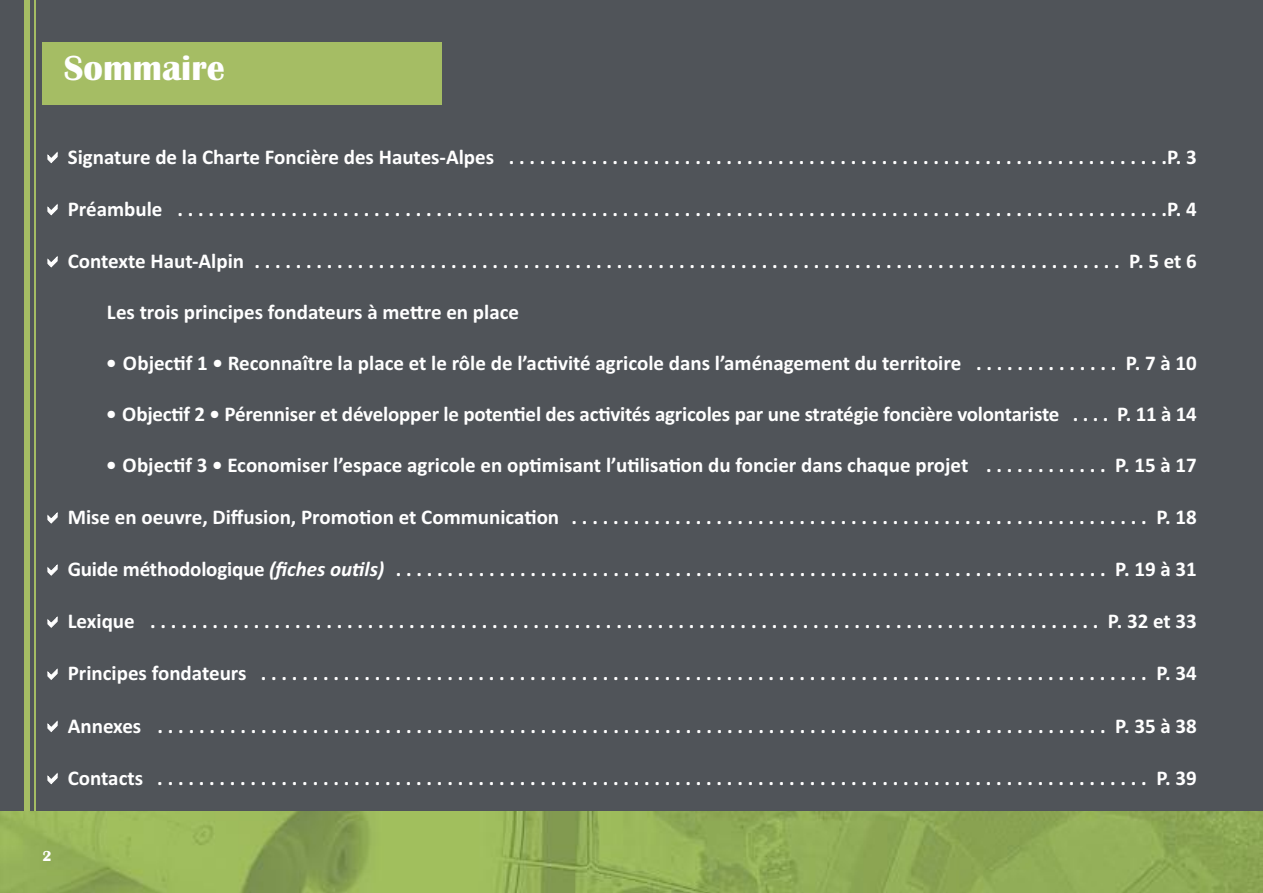
<style>
.page{position:relative;width:1263px;height:893px;background:#505459}
.page>*{position:absolute;margin:0;border:0;box-sizing:border-box;transform-origin:0 0}
.t1{font:700 36px "Britannic";color:#fff}
.t2{font:700 21px "Calibri";color:#fff}
.t3{font:700 15px "Britannic";color:#fff}
.s1{font-style:italic}
</style>
<div class="page">
<hr style="left:34px;top:0;width:2px;height:893px;background:#a5bd64">
<div style="left:24px;top:0;width:6px;height:893px;background:#a5bd64"></div>
<img style="left:0;top:812px;width:1263px;height:81px">
<div style="left:43px;top:43px;width:399px;height:62px;background:#a5bd64"></div>
<h1 class="t1" style="left:64px;top:47px;width:162px">Sommaire</h1>
<p class="t2" style="left:68px;top:144px;width:1131px">Signature de la Charte Foncière des Hautes-Alpes . . . . . . . . . . . . . . . . . . . . . . . . . . . . . . . . . . . . . . . . . . . . . . . . . . . . . . . . . . . . . . . .P. 3</p>
<p class="t2" style="left:68px;top:196px;width:1131px">Préambule . . . . . . . . . . . . . . . . . . . . . . . . . . . . . . . . . . . . . . . . . . . . . . . . . . . . . . . . . . . . . . . . . . . . . . . . . . . . . . . . . . . . . . . . . . . . . . . .P. 4</p>
<p class="t2" style="left:68px;top:248px;width:1131px">Contexte Haut-Alpin . . . . . . . . . . . . . . . . . . . . . . . . . . . . . . . . . . . . . . . . . . . . . . . . . . . . . . . . . . . . . . . . . . . . . . . . . . . . . . . . . . . . P. 5 et 6</p>
<p class="t2" style="left:107px;top:299px;width:414px">Les trois principes fondateurs à mettre en place</p>
<p class="t2" style="left:106px;top:350px;width:1092px">• Objectif 1 • Reconnaître la place et le rôle de l’activité agricole dans l’aménagement du territoire . . . . . . . . . . . . . . P. 7 à 10</p>
<p class="t2" style="left:106px;top:401px;width:1092px">• Objectif 2 • Pérenniser et développer le potentiel des activités agricoles par une stratégie foncière volontariste . . . . P. 11 à 14</p>
<p class="t2" style="left:106px;top:452px;width:1092px">• Objectif 3 • Economiser l’espace agricole en optimisant l’utilisation du foncier dans chaque projet . . . . . . . . . . . . P. 15 à 17</p>
<p class="t2" style="left:68px;top:505px;width:1131px">Mise en oeuvre, Diffusion, Promotion et Communication . . . . . . . . . . . . . . . . . . . . . . . . . . . . . . . . . . . . . . . . . . . . . . . . . . . . . . . . P. 18</p>
<p class="t2" style="left:68px;top:557px;width:1131px">Guide méthodologique <span class="s1">(fiches outils)</span> . . . . . . . . . . . . . . . . . . . . . . . . . . . . . . . . . . . . . . . . . . . . . . . . . . . . . . . . . . . . . . . . . . . . . P. 19 à 31</p>
<p class="t2" style="left:68px;top:609px;width:1131px">Lexique . . . . . . . . . . . . . . . . . . . . . . . . . . . . . . . . . . . . . . . . . . . . . . . . . . . . . . . . . . . . . . . . . . . . . . . . . . . . . . . . . . . . . . . . . . . . P. 32 et 33</p>
<p class="t2" style="left:68px;top:661px;width:1131px">Principes fondateurs . . . . . . . . . . . . . . . . . . . . . . . . . . . . . . . . . . . . . . . . . . . . . . . . . . . . . . . . . . . . . . . . . . . . . . . . . . . . . . . . . . . . . . P. 34</p>
<p class="t2" style="left:68px;top:713px;width:1131px">Annexes . . . . . . . . . . . . . . . . . . . . . . . . . . . . . . . . . . . . . . . . . . . . . . . . . . . . . . . . . . . . . . . . . . . . . . . . . . . . . . . . . . . . . . . . . . . . P. 35 à 38</p>
<p class="t2" style="left:68px;top:765px;width:1131px">Contacts . . . . . . . . . . . . . . . . . . . . . . . . . . . . . . . . . . . . . . . . . . . . . . . . . . . . . . . . . . . . . . . . . . . . . . . . . . . . . . . . . . . . . . . . . . . . . . . . P. 39</p>
<p class="t3" style="left:43px;top:847px;width:11px">2</p>
</div>
